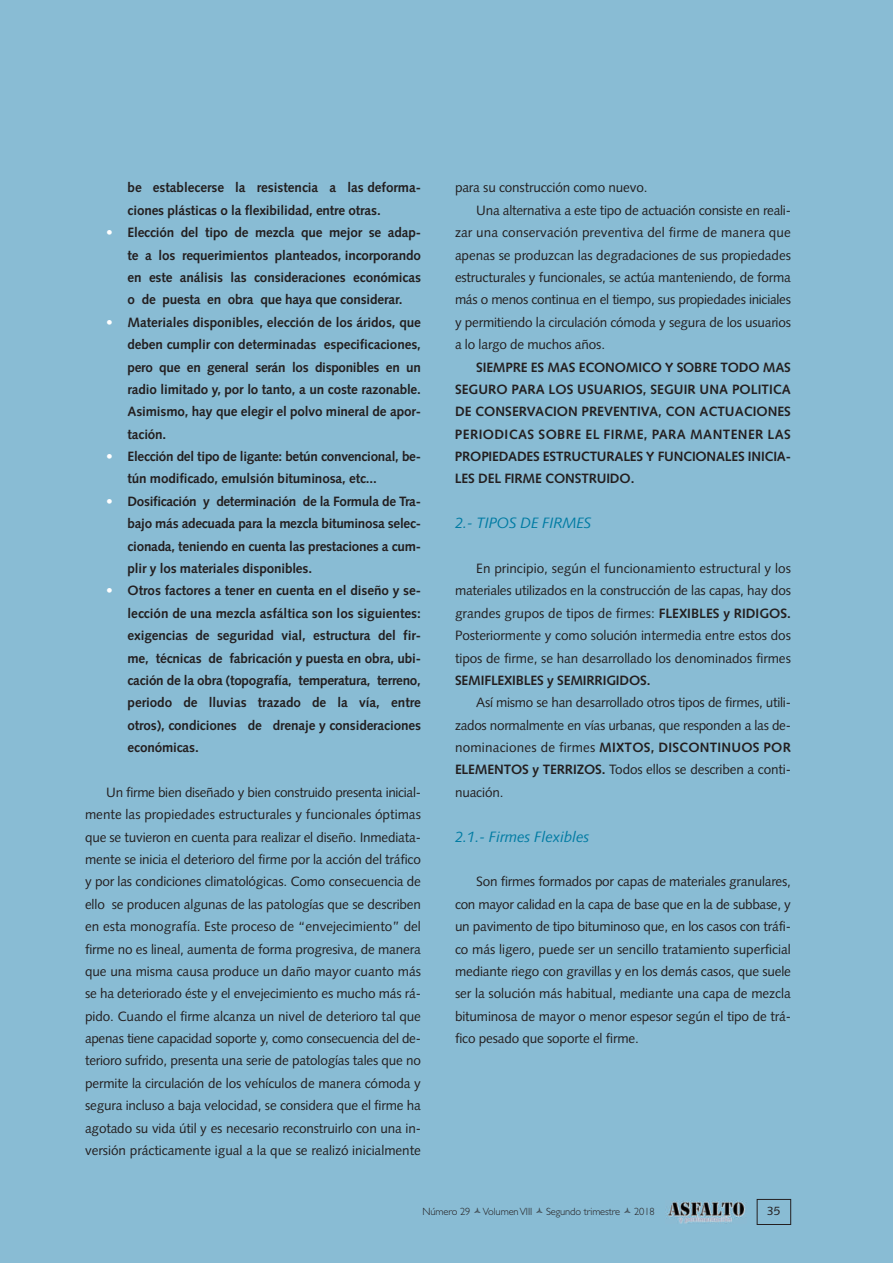
<style>
.page{position:relative;width:893px;height:1263px;background:#89bcd4}
.page>*{position:absolute;margin:0;border:0;box-sizing:border-box;transform-origin:0 0}
.t1{font:italic 15px "Syntax LT Std";letter-spacing:-.01em;color:#007ba3}
.t2{font:13.5px/22.4px "Syntax LT Std";letter-spacing:-.01em;color:#231f20;text-align:justify}
.t3{font:700 13.5px/22.4px "Syntax LT Std";letter-spacing:-.01em;color:#231f20;text-align:justify}
.t4{font:12px "Syntax LT Std";color:#231f20}
.t5{font:300 10.5px "Gill Sans";letter-spacing:-.01em;color:#231f20}
.s1{color:#fff}
.s2{font-weight:700}
</style>
<div class="page">
<img style="left:665px;top:1201px;width:80px;height:22px">
<div style="left:757px;top:1199px;width:34px;height:26px;border:1px solid #231f20"></div>
<p class="t3" style="left:128px;top:178px;width:295px">be establecerse la resistencia a las deforma&shy;ciones plásticas o la flexibilidad, entre otras.</p>
<p class="t3" style="left:128px;top:223px;width:295px;text-indent:-21px"><span class="s1">•</span> Elección del tipo de mezcla que mejor se adap&shy;te a los requerimientos planteados, incorporando en este análisis las consideraciones económicas o de puesta en obra que haya que considerar.</p>
<p class="t3" style="left:128px;top:312px;width:295px;text-indent:-21px"><span class="s1">•</span> Materiales disponibles, elección de los áridos, que deben cumplir con determinadas especificaciones, pero que en general serán los disponibles en un radio limitado y, por lo tanto, a un coste razonable.<br>Asimismo, hay que elegir el polvo mineral de apor&shy;tación.</p>
<p class="t3" style="left:128px;top:446px;width:295px;text-indent:-21px"><span class="s1">•</span> Elección del tipo de ligante: betún convencional, be&shy;tún modificado, emulsión bituminosa, etc...</p>
<p class="t3" style="left:128px;top:491px;width:295px;text-indent:-21px"><span class="s1">•</span> Dosificación y determinación de la Formula de Tra&shy;bajo más adecuada para la mezcla bituminosa selec&shy;cionada, teniendo en cuenta las prestaciones a cum&shy;plir y los materiales disponibles.</p>
<p class="t3" style="left:128px;top:581px;width:295px;text-indent:-21px"><span class="s1">•</span> Otros factores a tener en cuenta en el diseño y se&shy;lección de una mezcla asfáltica son los siguientes: exigencias de seguridad vial, estructura del fir&shy;me, técnicas de fabricación y puesta en obra, ubi&shy;cación de la obra (topografía, temperatura, terreno, periodo de lluvias trazado de la vía, entre otros), condiciones de drenaje y consideraciones económicas.</p>
<p class="t2" style="left:85px;top:782px;width:337px;text-indent:21px">Un firme bien diseñado y bien construido presenta inicial&shy;mente las propiedades estructurales y funcionales óptimas que se tuvieron en cuenta para realizar el diseño. Inmediata&shy;mente se inicia el deterioro del firme por la acción del tráfico y por las condiciones climatológicas. Como consecuencia de ello se producen algunas de las patologías que se describen en esta monografía. Este proceso de “envejecimiento” del firme no es lineal, aumenta de forma progresiva, de manera que una misma causa produce un daño mayor cuanto más se ha deteriorado éste y el envejecimiento es mucho más rá&shy;pido. Cuando el firme alcanza un nivel de deterioro tal que apenas tiene capacidad soporte y, como consecuencia del de&shy;terioro sufrido, presenta una serie de patologías tales que no permite la circulación de los vehículos de manera cómoda y segura incluso a baja velocidad, se considera que el firme ha agotado su vida útil y es necesario reconstruirlo con una in&shy;versión prácticamente igual a la que se realizó inicialmente</p>
<p class="t2" style="left:455px;top:178px;width:194px">para su construcción como nuevo.</p>
<p class="t2" style="left:476px;top:200px;width:316px">Una alternativa a este tipo de actuación consiste en reali-</p>
<p class="t2" style="left:455px;top:223px;width:337px">zar una conservación preventiva del firme de manera que</p>
<p class="t2" style="left:455px;top:245px;width:337px">apenas se produzcan las degradaciones de sus propiedades</p>
<p class="t2" style="left:455px;top:267px;width:337px">estructurales y funcionales, se actúa manteniendo, de forma</p>
<p class="t2" style="left:455px;top:290px;width:337px">más o menos continua en el tiempo, sus propiedades iniciales</p>
<p class="t2" style="left:455px;top:312px;width:337px">y permitiendo la circulación cómoda y segura de los usuarios</p>
<p class="t2" style="left:455px;top:334px;width:152px">a lo largo de muchos años.</p>
<p class="t3" style="left:455px;top:357px;width:337px;text-indent:21px">SIEMPRE ES MAS ECONOMICO Y SOBRE TODO MAS SEGURO PARA LOS USUARIOS, SEGUIR UNA POLITICA DE CONSERVACION PREVENTIVA, CON ACTUACIONES PERIODICAS SOBRE EL FIRME, PARA MANTENER LAS PROPIEDADES ESTRUCTURALES Y FUNCIONALES INICIA-LES DEL FIRME CONSTRUIDO.</p>
<p class="t1" style="left:455px;top:517px;width:138px">2.- TIPOS DE FIRMES</p>
<p class="t2" style="left:455px;top:558px;width:337px;text-indent:21px">En principio, según el funcionamiento estructural y los materiales utilizados en la construcción de las capas, hay dos grandes grupos de tipos de firmes: <span class="s2">FLEXIBLES y RIDIGOS.<br></span>Posteriormente y como solución intermedia entre estos dos tipos de firme, se han desarrollado los denominados firmes</p>
<p class="t3" style="left:455px;top:670px;width:197px">SEMIFLEXIBLES y SEMIRRIGIDOS.</p>
<p class="t2" style="left:455px;top:693px;width:337px;text-indent:21px">Así mismo se han desarrollado otros tipos de firmes, utili&shy;zados normalmente en vías urbanas, que responden a las de&shy;nominaciones de firmes <span class="s2">MIXTOS, DISCONTINUOS POR ELEMENTOS y TERRIZOS.</span> Todos ellos se describen a conti&shy;nuación.</p>
<p class="t1" style="left:455px;top:830px;width:136px">2.1.- Firmes Flexibles</p>
<p class="t2" style="left:455px;top:872px;width:337px;text-indent:21px">Son firmes formados por capas de materiales granulares, con mayor calidad en la capa de base que en la de subbase, y un pavimento de tipo bituminoso que, en los casos con tráfi&shy;co más ligero, puede ser un sencillo tratamiento superficial mediante riego con gravillas y en los demás casos, que suele ser la solución más habitual, mediante una capa de mezcla bituminosa de mayor o menor espesor según el tipo de trá&shy;fico pesado que soporte el firme.</p>
<p class="t5" style="left:422px;top:1205px;width:111px">Número 29 VolumenVIII</p>
<p class="t5" style="left:546px;top:1205px;width:76px">Segundo trimestre</p>
<p class="t5" style="left:634px;top:1205px;width:22px">2018</p>
<p class="t4" style="left:767px;top:1206px;width:15px">35</p>
</div>
